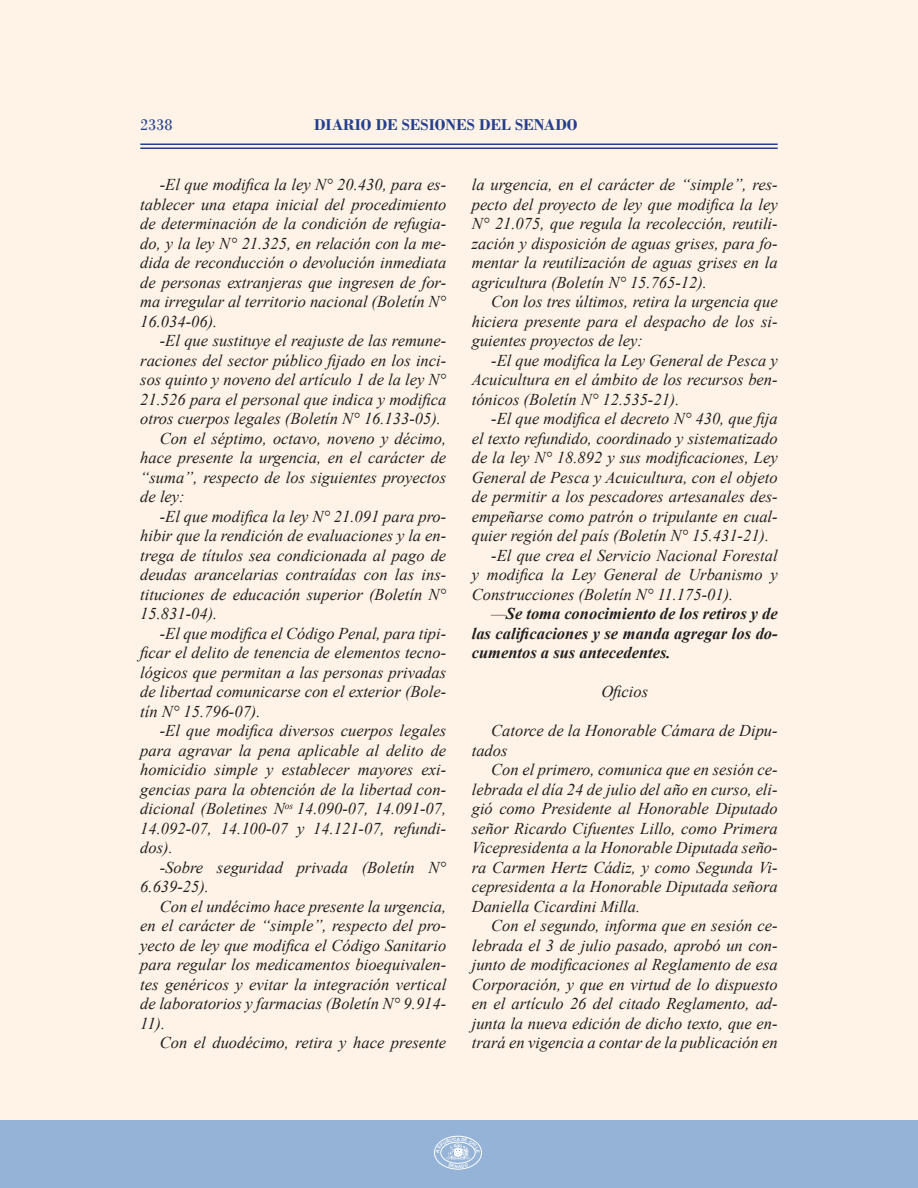
<style>
.page{position:relative;width:918px;height:1188px;background:#fff}
.page>*{position:absolute;margin:0;border:0;box-sizing:border-box;transform-origin:0 0}
.Párrafo_Texto_Sesión{font:italic 16.5px/19.5px "Times New Roman";color:#231f20;text-align:justify}
.Párrafo_Texto_Sesión-2{font:italic 700 16.5px/19.5px "Times New Roman";color:#231f20;text-align:justify}
.t1{font:700 16.5px "Bodoni";color:#253f8e}
.Subtítulo_Sesión_A_B{font:italic 16.5px "Times New Roman";color:#231f20}
.t2{font:16.5px "Bodoni";color:#253f8e}
.t3{font:700 4.5px "Arial";color:#fff}
.s1{font-weight:400}
</style>
<div class="page">
<hr style="left:140px;top:148px;width:638px;height:1px;background:#253f8e">
<hr style="left:140px;top:144px;width:638px;height:1px;background:#253f8e">
<div style="left:0;top:1120px;width:918px;height:68px;background:#95b3d7"></div>
<div style="left:434px;top:1136px;width:48px;height:33px;border:1px solid #fff;border-radius:50%"></div>
<svg style="left:436px;top:1137px;width:44px;height:31px"></svg>
<p class="t2" style="left:140px;top:115px;width:34px">2338</p>
<p class="t1" style="left:314px;top:114px;width:265px">DIARIO DE SESIONES DEL SENADO</p>
<p class="Párrafo_Texto_Sesión" style="left:140px;top:174px;width:307px;text-indent:20px">-El que modifica la ley N° 20.430, para es&shy;tablecer una etapa inicial del procedimiento de determinación de la condición de refugia&shy;do, y la ley N° 21.325, en relación con la me&shy;dida de reconducción o devolución inmediata de personas extranjeras que ingresen de for&shy;ma irregular al territorio nacional (Boletín N° 16.034-06).</p>
<p class="Párrafo_Texto_Sesión" style="left:140px;top:330px;width:307px;text-indent:20px">-El que sustituye el reajuste de las remune&shy;raciones del sector público fijado en los inci&shy;sos quinto y noveno del artículo 1 de la ley N° 21.526 para el personal que indica y modifica otros cuerpos legales (Boletín N° 16.133-05).</p>
<p class="Párrafo_Texto_Sesión" style="left:140px;top:428px;width:307px;text-indent:20px">Con el séptimo, octavo, noveno y décimo, hace presente la urgencia, en el carácter de “suma”, respecto de los siguientes proyectos de ley:</p>
<p class="Párrafo_Texto_Sesión" style="left:140px;top:506px;width:307px;text-indent:20px">-El que modifica la ley N° 21.091 para pro&shy;hibir que la rendición de evaluaciones y la en&shy;trega de títulos sea condicionada al pago de deudas arancelarias contraídas con las ins&shy;tituciones de educación superior (Boletín N° 15.831-04).</p>
<p class="Párrafo_Texto_Sesión" style="left:140px;top:623px;width:307px;text-indent:20px">-El que modifica el Código Penal, para tipi&shy;ficar el delito de tenencia de elementos tecno&shy;lógicos que permitan a las personas privadas de libertad comunicarse con el exterior (Bole&shy;tín N° 15.796-07).</p>
<p class="Párrafo_Texto_Sesión" style="left:140px;top:720px;width:307px;text-indent:20px">-El que modifica diversos cuerpos legales para agravar la pena aplicable al delito de homicidio simple y establecer mayores exi&shy;gencias para la obtención de la libertad con&shy;dicional (Boletines N<sup>os</sup> 14.090-07, 14.091-07, 14.092-07, 14.100-07 y 14.121-07, refundi&shy;dos).</p>
<p class="Párrafo_Texto_Sesión" style="left:140px;top:857px;width:307px;text-indent:20px">-Sobre seguridad privada (Boletín N°<br>6.639-25).</p>
<p class="Párrafo_Texto_Sesión" style="left:140px;top:896px;width:307px;text-indent:20px">Con el undécimo hace presente la urgencia, en el carácter de “simple”, respecto del pro&shy;yecto de ley que modifica el Código Sanitario para regular los medicamentos bioequivalen&shy;tes genéricos y evitar la integración vertical de laboratorios y farmacias (Boletín N° 9.914- 11).</p>
<p class="Párrafo_Texto_Sesión" style="left:160px;top:1032px;width:288px">Con el duodécimo, retira y hace presente</p>
<p class="Párrafo_Texto_Sesión" style="left:472px;top:174px;width:307px">la urgencia, en el carácter de “simple”, res&shy;pecto del proyecto de ley que modifica la ley N° 21.075, que regula la recolección, reutili&shy;zación y disposición de aguas grises, para fo&shy;mentar la reutilización de aguas grises en la agricultura (Boletín N° 15.765-12).</p>
<p class="Párrafo_Texto_Sesión" style="left:472px;top:291px;width:307px;text-indent:20px">Con los tres últimos, retira la urgencia que hiciera presente para el despacho de los si&shy;guientes proyectos de ley:</p>
<p class="Párrafo_Texto_Sesión" style="left:472px;top:350px;width:307px;text-indent:20px">-El que modifica la Ley General de Pesca y Acuicultura en el ámbito de los recursos ben&shy;tónicos (Boletín N° 12.535-21).</p>
<p class="Párrafo_Texto_Sesión" style="left:472px;top:408px;width:307px;text-indent:20px">-El que modifica el decreto N° 430, que fija el texto refundido, coordinado y sistematizado de la ley N° 18.892 y sus modificaciones, Ley General de Pesca y Acuicultura, con el objeto de permitir a los pescadores artesanales des&shy;empeñarse como patrón o tripulante en cual&shy;quier región del país (Boletín N° 15.431-21).</p>
<p class="Párrafo_Texto_Sesión" style="left:472px;top:545px;width:307px;text-indent:20px">-El que crea el Servicio Nacional Forestal y modifica la Ley General de Urbanismo y Construcciones (Boletín N° 11.175-01).</p>
<p class="Párrafo_Texto_Sesión-2" style="left:472px;top:603px;width:307px;text-indent:20px"><span class="s1">—</span>Se toma conocimiento de los retiros y de las calificaciones y se manda agregar los do&shy;cumentos a sus antecedentes.</p>
<p class="Subtítulo_Sesión_A_B" style="left:601px;top:680px;width:48px">Oficios</p>
<p class="Párrafo_Texto_Sesión" style="left:472px;top:720px;width:307px;text-indent:20px">Catorce de la Honorable Cámara de Dipu&shy;tados</p>
<p class="Párrafo_Texto_Sesión" style="left:472px;top:759px;width:307px;text-indent:20px">Con el primero, comunica que en sesión ce&shy;lebrada el día 24 de julio del año en curso, eli&shy;gió como Presidente al Honorable Diputado señor Ricardo Cifuentes Lillo, como Primera Vicepresidenta a la Honorable Diputada seño&shy;ra Carmen Hertz Cádiz, y como Segunda Vi&shy;cepresidenta a la Honorable Diputada señora Daniella Cicardini Milla.</p>
<p class="Párrafo_Texto_Sesión" style="left:472px;top:915px;width:307px;text-indent:20px">Con el segundo, informa que en sesión ce&shy;lebrada el 3 de julio pasado, aprobó un con&shy;junto de modificaciones al Reglamento de esa Corporación, y que en virtud de lo dispuesto en el artículo 26 del citado Reglamento, ad&shy;junta la nueva edición de dicho texto, que en&shy;trará en vigencia a contar de la publicación en</p>
<p class="t3" style="left:457px;top:1136px;width:5px">A</p>
</div>
